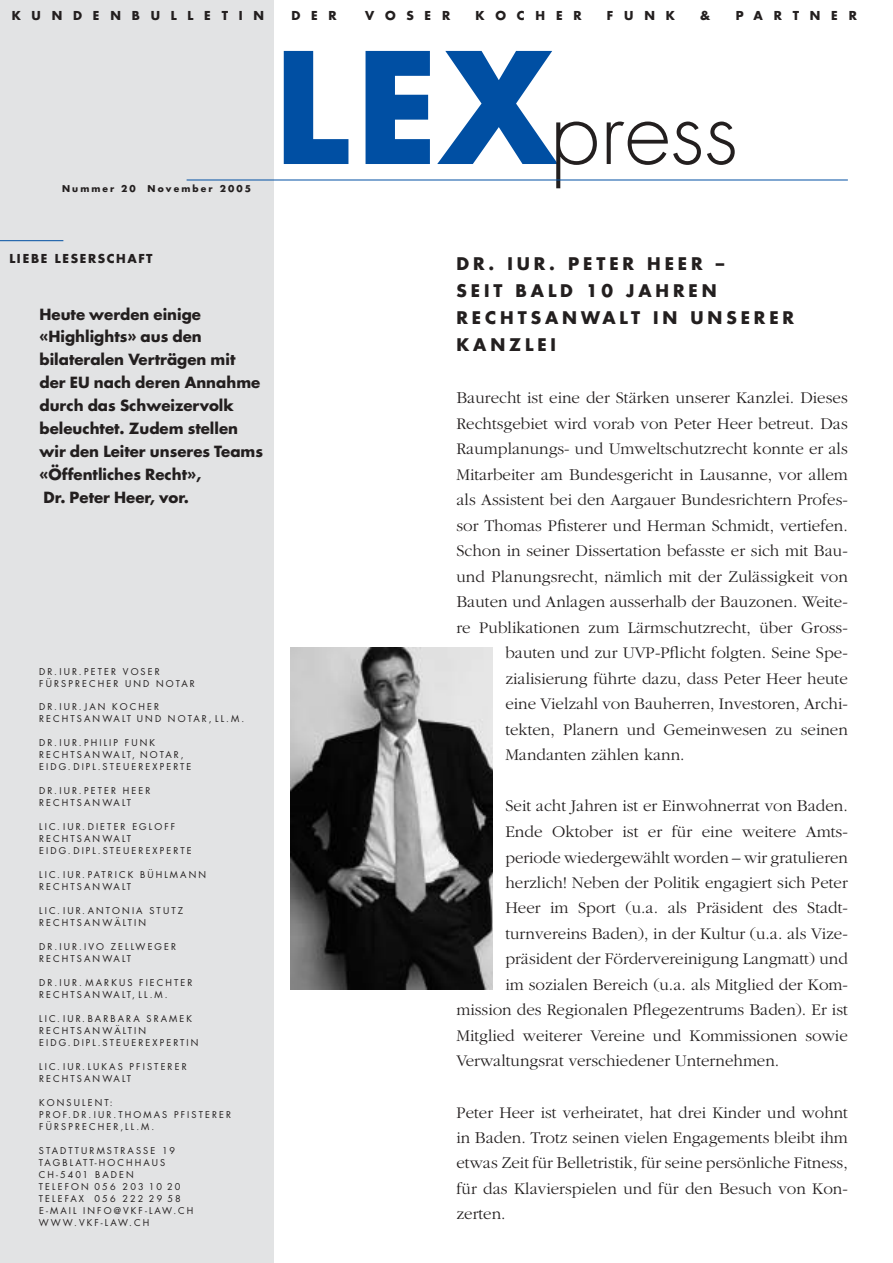
<style>
.page{position:relative;width:893px;height:1263px;background:#fff}
.page>*{position:absolute;margin:0;border:0;box-sizing:border-box;transform-origin:0 0}
.t1{font:300 90px "Futura";color:#231f1f}
.t2{font:300 16.95px/25.5px "Garamond";color:#231f1f;text-align:justify}
.t3{font:700 16.95px/27px "Futura";letter-spacing:.23em;color:#231f1f}
.t4{font:700 15px/22.8px "Futura";color:#231f1f}
.t5{font:700 12px "Futura";letter-spacing:.9em;color:#231f1f}
.t6{font:700 12px "Futura";letter-spacing:.135em;color:#231f1f}
.t7{font:9.15px/12px "Futura";letter-spacing:.23em;color:#231f1f}
.t8{font:700 9.15px "Futura";letter-spacing:.23em;color:#231f1f}
.s1{font-weight:700;font-size:150px;color:#004fa3}
</style>
<div class="page">
<div style="left:0;top:0;width:273px;height:1263px;background:#e2e3e4"></div>
<hr style="left:0;top:240px;width:63px;height:1px;background:#004fa3">
<hr style="left:186px;top:180px;width:661px;height:1px;background:#004fa3">
<img style="left:290px;top:647px;width:202px;height:343px">
<p class="t5" style="left:12px;top:10px;width:254px">KUNDENBULLETIN</p>
<p class="t5" style="left:291px;top:10px;width:47px">DER</p>
<p class="t5" style="left:365px;top:10px;width:87px">VOSER</p>
<p class="t5" style="left:475px;top:10px;width:108px">KOCHER</p>
<p class="t5" style="left:607px;top:10px;width:69px">FUNK</p>
<p class="t5" style="left:700px;top:10px;width:12px">&amp;</p>
<p class="t5" style="left:735px;top:10px;width:123px">PARTNER</p>
<p class="t8" style="left:62px;top:185px;width:75px">Nummer 20</p>
<p class="t8" style="left:148px;top:185px;width:105px">November 2005</p>
<h1 class="t1" style="left:274px;top:90px;width:465px"><span class="s1">LEX</span>press</h1>
<p class="t6" style="left:10px;top:253px;width:145px">LIEBE LESERSCHAFT</p>
<p class="t4" style="left:40px;top:304px;width:225px">Heute werden einige «Highlights» aus den bilateralen Verträgen mit der EU nach deren Annahme durch das Schweizervolk beleuchtet. Zudem stellen wir den Leiter unseres Teams «Öffentliches Recht»,<br>Dr. Peter Heer, vor.</p>
<p class="t7" style="left:39px;top:667px;width:157px">DR.IUR.PETER VOSER<br>FÜRSPRECHER UND NOTAR</p>
<p class="t7" style="left:39px;top:702px;width:206px">DR.IUR.JAN KOCHER<br>RECHTSANWALT UND NOTAR, LL.M.</p>
<p class="t7" style="left:39px;top:738px;width:154px">DR.IUR.PHILIP FUNK<br>RECHTSANWALT, NOTAR,<br>EIDG.DIPL.STEUEREXPERTE</p>
<p class="t7" style="left:39px;top:786px;width:113px">DR.IUR.PETER HEER<br>RECHTSANWALT</p>
<p class="t7" style="left:39px;top:822px;width:154px">LIC.IUR.DIETER EGLOFF<br>RECHTSANWALT<br>EIDG.DIPL.STEUEREXPERTE</p>
<p class="t7" style="left:39px;top:870px;width:168px">LIC.IUR.PATRICK BÜHLMANN<br>RECHTSANWALT</p>
<p class="t7" style="left:39px;top:906px;width:145px">LIC.IUR.ANTONIA STUTZ<br>RECHTSANWÄLTIN</p>
<p class="t7" style="left:39px;top:942px;width:138px">DR.IUR.IVO ZELLWEGER<br>RECHTSANWALT</p>
<p class="t7" style="left:39px;top:978px;width:155px">DR.IUR.MARKUS FIECHTER<br>RECHTSANWALT, LL.M.</p>
<p class="t7" style="left:39px;top:1014px;width:161px">LIC.IUR.BARBARA SRAMEK<br>RECHTSANWÄLTIN<br>EIDG.DIPL.STEUEREXPERTIN</p>
<p class="t7" style="left:39px;top:1062px;width:149px">LIC.IUR.LUKAS PFISTERER<br>RECHTSANWALT</p>
<p class="t7" style="left:39px;top:1098px;width:193px">KONSULENT:<br>PROF.DR.IUR.THOMAS PFISTERER<br>FÜRSPRECHER,LL.M.</p>
<p class="t7" style="left:39px;top:1145px;width:156px">STADTTURMSTRASSE 19<br>TAGBLATT-HOCHHAUS<br>CH-5401 BADEN<br>TELEFON 056 203 10 20<br>TELEFAX 056 222 29 58<br>E-MAIL INFO@VKF-LAW.CH<br>WWW.VKF-LAW.CH</p>
<p class="t3" style="left:456px;top:252px;width:339px">DR. IUR. PETER HEER –<br>SEIT BALD 10 JAHREN<br>RECHTSANWALT IN UNSERER<br>KANZLEI</p>
<p class="t2" style="left:456px;top:387px;width:393px">Baurecht ist eine der Stärken unserer Kanzlei. Dieses</p>
<p class="t2" style="left:456px;top:412px;width:393px">Rechtsgebiet wird vorab von Peter Heer betreut. Das</p>
<p class="t2" style="left:456px;top:438px;width:393px">Raumplanungs- und Umweltschutzrecht konnte er als</p>
<p class="t2" style="left:456px;top:463px;width:393px">Mitarbeiter am Bundesgericht in Lausanne, vor allem</p>
<p class="t2" style="left:456px;top:489px;width:393px">als Assistent bei den Aargauer Bundesrichtern Profes-</p>
<p class="t2" style="left:456px;top:514px;width:393px">sor Thomas Pfisterer und Herman Schmidt, vertiefen.</p>
<p class="t2" style="left:456px;top:540px;width:393px">Schon in seiner Dissertation befasste er sich mit Bau-</p>
<p class="t2" style="left:456px;top:565px;width:393px">und Planungsrecht, nämlich mit der Zulässigkeit von</p>
<p class="t2" style="left:456px;top:591px;width:393px">Bauten und Anlagen ausserhalb der Bauzonen. Weite-</p>
<p class="t2" style="left:456px;top:616px;width:393px">re Publikationen zum Lärmschutzrecht, über Gross-</p>
<p class="t2" style="left:505px;top:642px;width:344px">bauten und zur UVP-Pflicht folgten. Seine Spe-</p>
<p class="t2" style="left:505px;top:667px;width:344px">zialisierung führte dazu, dass Peter Heer heute</p>
<p class="t2" style="left:505px;top:693px;width:344px">eine Vielzahl von Bauherren, Investoren, Archi-</p>
<p class="t2" style="left:505px;top:718px;width:344px">tekten, Planern und Gemeinwesen zu seinen</p>
<p class="t2" style="left:505px;top:744px;width:181px">Mandanten zählen kann.</p>
<p class="t2" style="left:505px;top:795px;width:344px">Seit acht Jahren ist er Einwohnerrat von Baden.</p>
<p class="t2" style="left:505px;top:820px;width:344px">Ende Oktober ist er für eine weitere Amts-</p>
<p class="t2" style="left:505px;top:846px;width:344px">periode wiedergewählt worden – wir gratulieren</p>
<p class="t2" style="left:505px;top:871px;width:344px">herzlich! Neben der Politik engagiert sich Peter</p>
<p class="t2" style="left:505px;top:897px;width:344px">Heer im Sport (u.a. als Präsident des Stadt-</p>
<p class="t2" style="left:505px;top:922px;width:344px">turnvereins Baden), in der Kultur (u.a. als Vize-</p>
<p class="t2" style="left:505px;top:948px;width:344px">präsident der Fördervereinigung Langmatt) und</p>
<p class="t2" style="left:505px;top:973px;width:344px">im sozialen Bereich (u.a. als Mitglied der Kom-</p>
<p class="t2" style="left:456px;top:999px;width:393px">mission des Regionalen Pflegezentrums Baden). Er ist</p>
<p class="t2" style="left:456px;top:1024px;width:393px">Mitglied weiterer Vereine und Kommissionen sowie</p>
<p class="t2" style="left:456px;top:1050px;width:324px">Verwaltungsrat verschiedener Unternehmen.</p>
<p class="t2" style="left:456px;top:1101px;width:393px">Peter Heer ist verheiratet, hat drei Kinder und wohnt in Baden. Trotz seinen vielen Engagements bleibt ihm etwas Zeit für Belletristik, für seine persönliche Fitness, für das Klavierspielen und für den Besuch von Kon&shy;zerten.</p>
</div>
